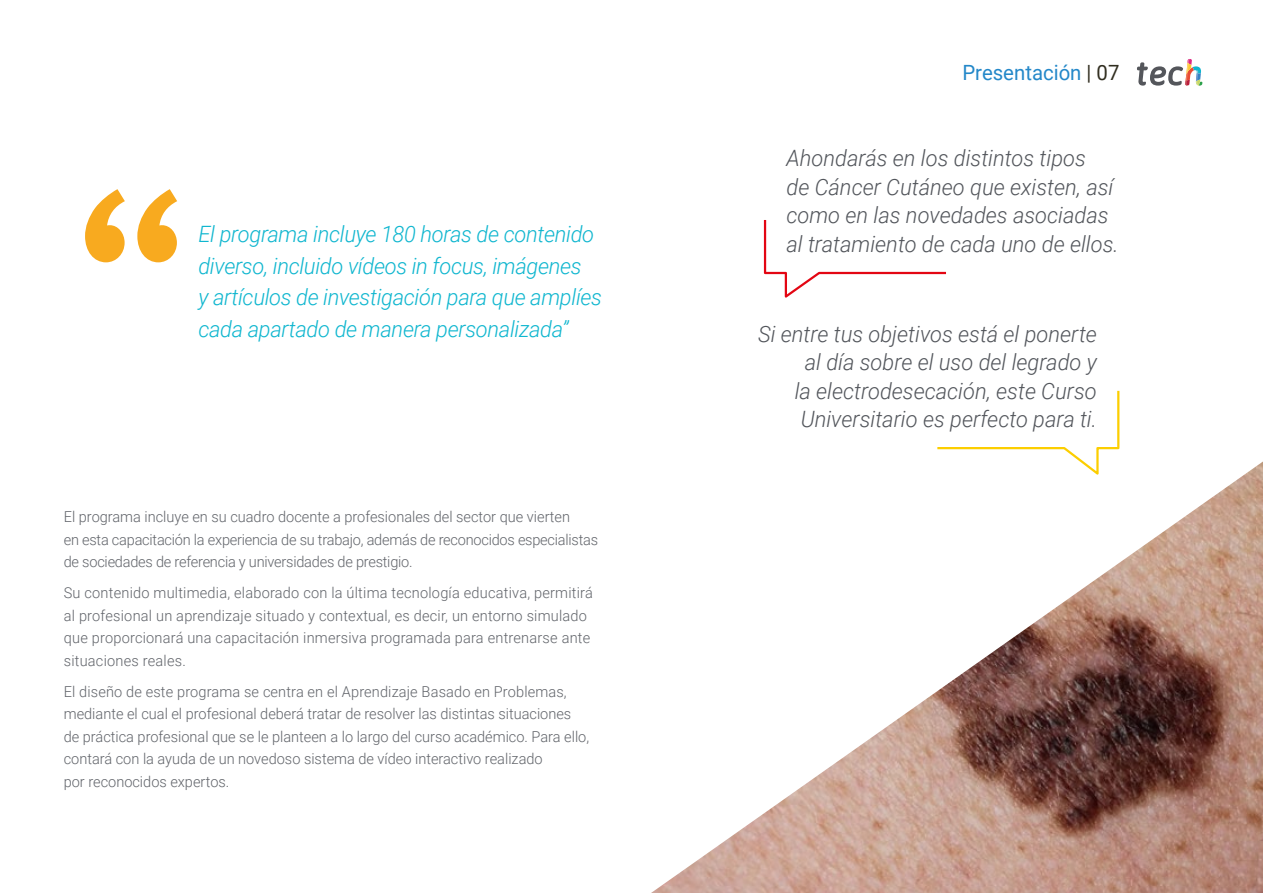
<style>
.page{position:relative;width:1263px;height:893px;background:#fff}
.page>*{position:absolute;margin:0;border:0;box-sizing:border-box;transform-origin:0 0}
.t1{font:italic 300 22.5px/28.5px "Roboto";color:#52555b;text-align:right}
.t2{font:italic 300 22.5px/31.5px "Roboto";letter-spacing:-.015em;color:#0fb6cf}
.t3{font:21px "Roboto";color:#2488c9}
.t4{font:300 15px/22.5px "Roboto";color:#61646a}
.s1{color:#312e20}
</style>
<div class="page">
<svg style="left:85px;top:189px;width:92px;height:73px"></svg>
<svg style="left:937px;top:390px;width:183px;height:71px"></svg>
<img style="left:651px;top:461px;width:612px;height:432px">
<svg style="left:763px;top:220px;width:183px;height:78px"></svg>
<svg style="left:1137px;top:59px;width:65px;height:27px"></svg>
<h1 class="t2" style="left:198px;top:217px;width:405px">El programa incluye 180 horas de contenido diverso, incluido vídeos in focus, imágenes<br>y artículos de investigación para que amplíes cada apartado de manera personalizada”</h1>
<p class="t4" style="left:64px;top:505px;width:536px">El programa incluye en su cuadro docente a profesionales del sector que vierten<br>en esta capacitación la experiencia de su trabajo, además de reconocidos especialistas de sociedades de referencia y universidades de prestigio.</p>
<p class="t4" style="left:64px;top:581px;width:530px">Su contenido multimedia, elaborado con la última tecnología educativa, permitirá al profesional un aprendizaje situado y contextual, es decir, un entorno simulado que proporcionará una capacitación inmersiva programada para entrenarse ante situaciones reales.</p>
<p class="t4" style="left:64px;top:679px;width:527px">El diseño de este programa se centra en el Aprendizaje Basado en Problemas, mediante el cual el profesional deberá tratar de resolver las distintas situaciones de práctica profesional que se le planteen a lo largo del curso académico. Para ello, contará con la ayuda de un novedoso sistema de vídeo interactivo realizado<br>por reconocidos expertos.</p>
<h2 class="t3" style="left:962px;top:57px;width:159px">Presentación <span class="s1">| 07</span></h2>
<h1 class="t1" style="left:786px;top:143px;width:334px;text-align:left">Ahondarás en los distintos tipos<br>de Cáncer Cutáneo que existen, así como en las novedades asociadas al tratamiento de cada uno de ellos.</h1>
<h1 class="t1" style="left:758px;top:318px;width:340px">Si entre tus objetivos está el ponerte al día sobre el uso del legrado y<br>la electrodesecación, este Curso Universitario es perfecto para ti.</h1>
</div>
